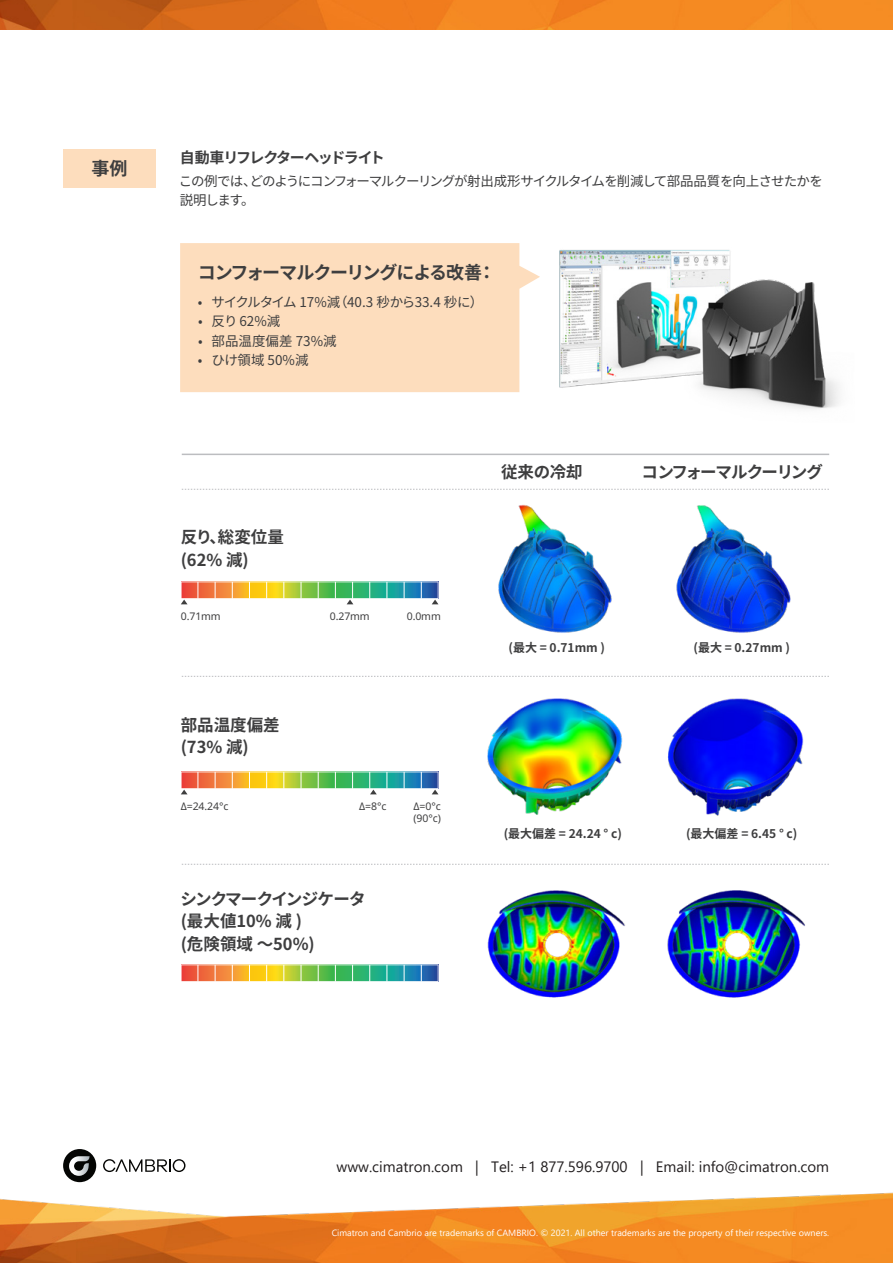
<style>
.page{position:relative;width:893px;height:1263px;background:#fff}
.page>*{position:absolute;margin:0;border:0;box-sizing:border-box;transform-origin:0 0}
.body_text{font:700 18px "Noto Sans CJ Kjp";letter-spacing:-.055em;color:#3e3e3f}
.t1{font:700 16.5px/22.5px "Noto Sans CJ Kjp";letter-spacing:-.04em;color:#3e3e3f}
.t2{font:700 16.5px "Noto Sans CJ Kjp";letter-spacing:-.085em;color:#3e3e3f}
.Contact_line{font:15px "Segoe UI";color:#231f20}
.body_text-2{font:700 15px "Noto Sans CJ Kjp";letter-spacing:-.095em;color:#3e3e3f}
.body_text-3{font:13.5px/19.5px "Noto Sans CJ Kjp";letter-spacing:-.06em;color:#3e3e3f}
.body_text-4{font:13.5px "Noto Sans CJ Kjp";color:#3e3e3f}
.t3{font:700 12px "Noto Sans CJ Kjp";color:#3e3e3f}
.t4{font:10.5px "Noto Sans";letter-spacing:-.01em;color:#3e3e3f}
.Footnote_REV-Right{font:9px "Segoe UI";color:#fff}
</style>
<div class="page">
<img style="left:0;top:0;width:893px;height:30px">
<img style="left:0;top:1192px;width:893px;height:71px">
<svg style="left:103px;top:1159px;width:82px;height:13px"></svg>
<div style="left:63px;top:1149px;width:33px;height:33px;background:#040503;border-radius:50%"></div>
<svg style="left:69px;top:1156px;width:21px;height:20px"></svg>
<div style="left:63px;top:149px;width:93px;height:39px;background:#fdddbd"></div>
<svg style="left:182px;top:676px;width:647px;height:1px"></svg>
<svg style="left:182px;top:489px;width:647px;height:1px"></svg>
<hr style="left:182px;top:454px;width:647px;height:1px;background:#bcbdc0">
<svg style="left:182px;top:864px;width:647px;height:1px"></svg>
<img style="left:559px;top:249px;width:280px;height:160px">
<div style="left:180px;top:243px;width:360px;height:149px;background:#fdddbd"></div>
<img style="left:498px;top:505px;width:114px;height:128px">
<img style="left:676px;top:505px;width:115px;height:128px">
<svg style="left:181px;top:581px;width:257px;height:23px"></svg>
<img style="left:487px;top:698px;width:136px;height:117px">
<img style="left:668px;top:698px;width:136px;height:118px">
<svg style="left:181px;top:771px;width:257px;height:23px"></svg>
<img style="left:487px;top:890px;width:138px;height:108px">
<img style="left:667px;top:890px;width:138px;height:108px">
<svg style="left:181px;top:964px;width:257px;height:18px"></svg>
<p class="body_text" style="left:92px;top:159px;width:37px">事例</p>
<p class="body_text-2" style="left:180px;top:149px;width:207px">自動車リフレクターヘッドライト</p>
<p class="body_text-3" style="left:179px;top:171px;width:646px">この例では、どのようにコンフォーマルクーリングが射出成形サイクルタイムを削減して部品品質を向上させたかを説明します。</p>
<p class="body_text" style="left:198px;top:262px;width:300px">コンフォーマルクーリングによる改善：</p>
<p class="body_text-3" style="left:198px;top:292px;width:287px">• サイクルタイム 17%減（40.3 秒から33.4 秒に）</p>
<p class="body_text-3" style="left:198px;top:312px;width:84px">• 反り 62%減</p>
<p class="body_text-4" style="left:198px;top:333px;width:140px">• 部品温度偏差 73%減</p>
<p class="body_text-3" style="left:198px;top:351px;width:112px">• ひけ領域 50%減</p>
<p class="t1" style="left:181px;top:526px;width:105px">反り、総変位量(62% 減)</p>
<p class="t4" style="left:181px;top:608px;width:41px">0.71mm</p>
<p class="t4" style="left:330px;top:608px;width:41px">0.27mm</p>
<p class="t4" style="left:407px;top:608px;width:36px">0.0mm</p>
<p class="t1" style="left:181px;top:714px;width:100px">部品温度偏差</p>
<p class="t1" style="left:181px;top:736px;width:70px">(73% 減)</p>
<p class="t4" style="left:181px;top:798px;width:49px">Δ=24.24°c</p>
<p class="t4" style="left:359px;top:798px;width:29px">Δ=8°c</p>
<p class="t4" style="left:414px;top:798px;width:29px">Δ=0°c</p>
<p class="t4" style="left:413px;top:811px;width:29px">(90°c)</p>
<p class="t1" style="left:180px;top:888px;width:187px">シンクマークインジケータ</p>
<p class="t1" style="left:181px;top:910px;width:123px">(最大値10% 減 )</p>
<p class="t1" style="left:181px;top:933px;width:136px">(危険領域 ～50%)</p>
<p class="t1" style="left:501px;top:461px;width:83px">従来の冷却</p>
<p class="t2" style="left:642px;top:462px;width:183px">コンフォーマルクーリング</p>
<p class="t3" style="left:509px;top:641px;width:98px">(最大 = 0.71mm )</p>
<p class="t3" style="left:693px;top:641px;width:98px">(最大 = 0.27mm )</p>
<p class="t3" style="left:504px;top:826px;width:120px">(最大偏差 = 24.24 ° c)</p>
<p class="t3" style="left:686px;top:826px;width:113px">(最大偏差 = 6.45 ° c)</p>
<p class="Contact_line" style="left:337px;top:1152px;width:494px">www.cimatron.com | Tel: +1 877.596.9700 | Email: info@cimatron.com</p>
<p class="Footnote_REV-Right" style="left:332px;top:1224px;width:499px">Cimatron and Cambrio are trademarks of CAMBRIO. © 2021. All other trademarks are the property of their respective owners.</p>
</div>
